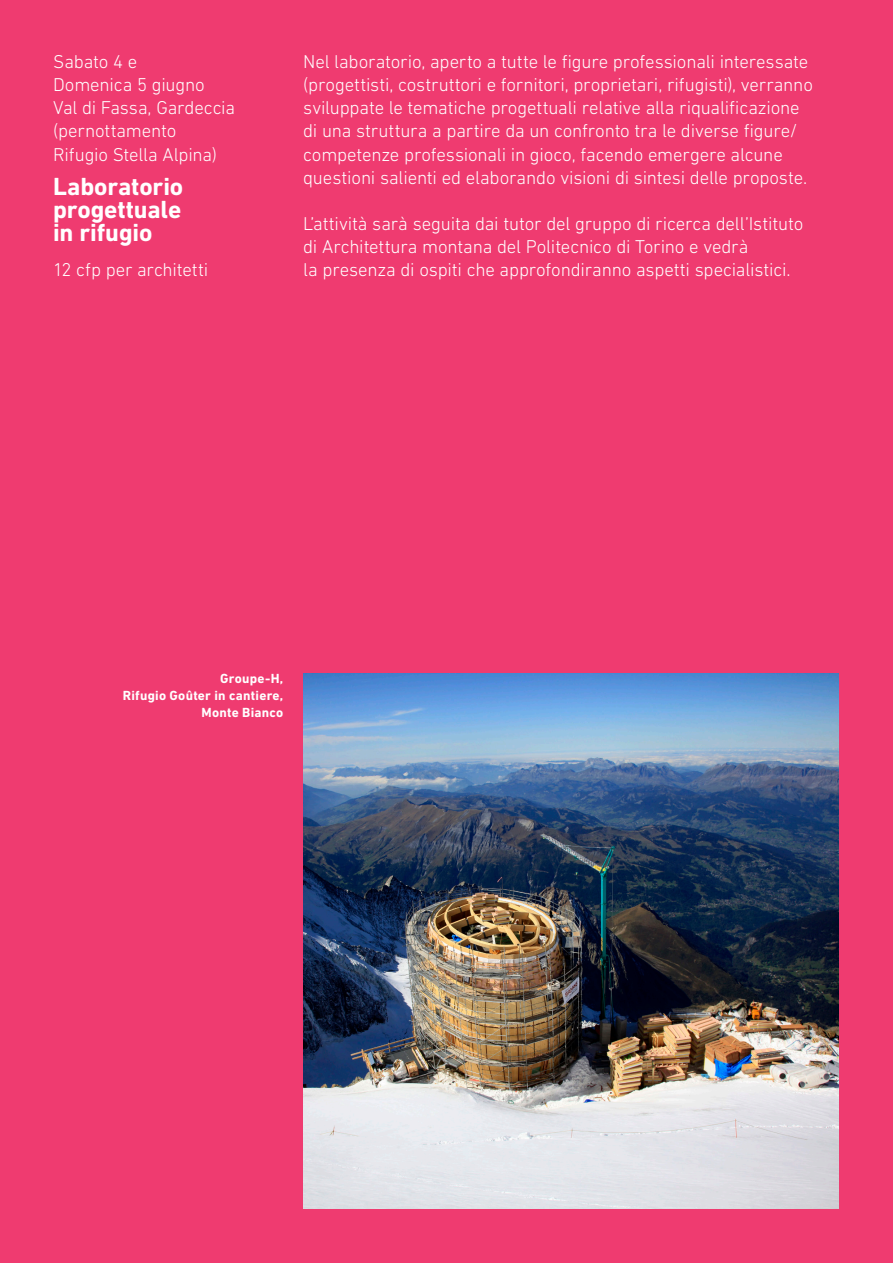
<style>
.page{position:relative;width:893px;height:1263px;background:#ef3b70}
.page>*{position:absolute;margin:0;border:0;box-sizing:border-box;transform-origin:0 0}
.Stile_di_paragrafo_1{font:700 25.2px/23.1px "DIN Next LT Pro";letter-spacing:-.005em;color:#fff}
.testo{font:300 18.9px/23.1px "DIN Next LT Pro";letter-spacing:-.01em;color:#fff}
.Stile_di_paragrafo_1-2{font:300 18.9px "DIN Next LT Pro";letter-spacing:-.01em;color:#fff}
.t1{font:700 13.5px "DIN Next LT Pro";letter-spacing:.02em;color:#fff}
</style>
<div class="page">
<img style="left:303px;top:673px;width:536px;height:536px">
<p class="Stile_di_paragrafo_1-2" style="left:53px;top:51px;width:86px">Sabato 4 e</p>
<p class="Stile_di_paragrafo_1-2" style="left:53px;top:74px;width:153px">Domenica 5 giugno</p>
<p class="Stile_di_paragrafo_1-2" style="left:53px;top:97px;width:183px">Val di Fassa, Gardeccia</p>
<p class="Stile_di_paragrafo_1-2" style="left:53px;top:120px;width:125px">(pernottamento</p>
<p class="Stile_di_paragrafo_1-2" style="left:53px;top:143px;width:165px">Rifugio Stella Alpina)</p>
<p class="Stile_di_paragrafo_1" style="left:53px;top:175px;width:132px">Laboratorio progettuale</p>
<p class="Stile_di_paragrafo_1" style="left:53px;top:221px;width:101px">in rifugio</p>
<p class="Stile_di_paragrafo_1-2" style="left:53px;top:259px;width:157px">12 cfp per architetti</p>
<p class="testo" style="left:303px;top:50px;width:511px">Nel laboratorio, aperto a tutte le figure professionali interessate (progettisti, costruttori e fornitori, proprietari, rifugisti), verranno sviluppate le tematiche progettuali relative alla riqualificazione di una struttura a partire da un confronto tra le diverse figure/ competenze professionali in gioco, facendo emergere alcune questioni salienti ed elaborando visioni di sintesi delle proposte.</p>
<p class="testo" style="left:303px;top:212px;width:502px">L’attività sarà seguita dai tutor del gruppo di ricerca dell’Istituto</p>
<p class="testo" style="left:303px;top:235px;width:447px">di Architettura montana del Politecnico di Torino e vedrà</p>
<p class="testo" style="left:303px;top:258px;width:489px">la presenza di ospiti che approfondiranno aspetti specialistici.</p>
<p class="t1" style="left:220px;top:671px;width:65px">Groupe-H,</p>
<p class="t1" style="left:123px;top:687px;width:162px">Rifugio Goûter in cantiere,</p>
<p class="t1" style="left:202px;top:704px;width:83px">Monte Bianco</p>
</div>
